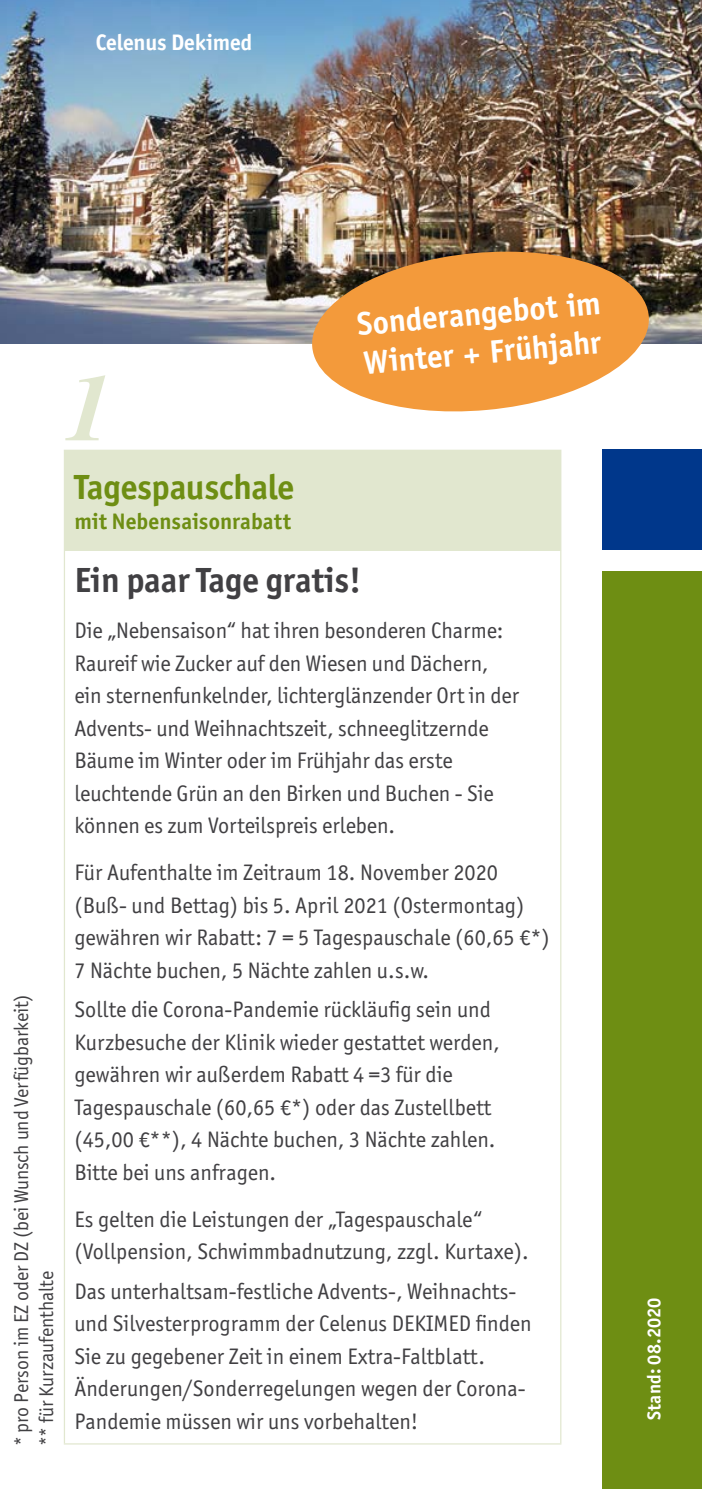
<style>
.page{position:relative;width:702px;height:1489px;background:#fff}
.page>*{position:absolute;margin:0;border:0;box-sizing:border-box;transform-origin:0 0}
.Adresse{font:italic 700 95.5px "Times";color:#e1e7cf}
.t1{font:700 35px "Officina Sans ITC Pro";letter-spacing:-.005em;color:#414043}
.t2{font:700 35px "Officina Sans ITC Pro";letter-spacing:-.01em;color:#6e8e13}
.Kleine_Aufzählung{font:700 32.5px "Officina Sans";color:#fff}
.t3{font:22.5px/32.5px "Officina Sans ITC Pro";color:#414043}
.t4{font:700 22.5px "Officina Sans ITC Pro";letter-spacing:.005em;color:#6e8e13}
.t5{font:700 22.5px "Officina Sans ITC Pro";letter-spacing:-.005em;color:#fff}
.t6{font:20px "Officina Sans ITC Pro";letter-spacing:-.005em;color:#414043}
.t7{font:700 18.75px "Officina Sans ITC Pro";letter-spacing:.01em;color:#fff}
</style>
<div class="page">
<div style="left:602px;top:449px;width:100px;height:101px;background:#00378b"></div>
<div style="left:602px;top:571px;width:100px;height:917px;background:#6e8e13"></div>
<img style="left:0;top:0;width:702px;height:344px">
<div style="left:64px;top:450px;width:496px;height:101px;background:#e1e7cf"></div>
<hr style="left:64px;top:449px;width:497px;height:2px;background:#e1e7cf">
<hr style="left:560px;top:451px;width:1px;height:100px;background:#e1e7cf">
<hr style="left:64px;top:551px;width:1px;height:892px;background:#e1e7cf">
<hr style="left:560px;top:551px;width:1px;height:892px;background:#e1e7cf">
<hr style="left:64px;top:1443px;width:497px;height:1px;background:#e1e7cf">
<svg style="left:310px;top:246px;width:341px;height:166px;background:#e19d55"></svg>
<p class="t5" style="left:96px;top:28px;width:158px">Celenus Dekimed</p>
<p class="Adresse" style="left:65px;top:318px;width:50px">1</p>
<p class="Kleine_Aufzählung" style="left:355px;top:304px;width:246px;rotate:-5deg">Sonderangebot im</p>
<p class="Kleine_Aufzählung" style="left:362px;top:342px;width:240px;rotate:-5deg">Winter + Frühjahr</p>
<p class="t6" style="left:10px;top:1446px;width:454px;rotate:-90deg">* pro Person im EZ oder DZ (bei Wunsch und Verfügbarkeit)</p>
<p class="t6" style="left:35px;top:1446px;width:177px;rotate:-90deg">** für Kurzaufenthalte</p>
<p class="t2" style="left:74px;top:465px;width:221px">Tagespauschale</p>
<p class="t4" style="left:74px;top:507px;width:218px">mit Nebensaisonrabatt</p>
<p class="t1" style="left:74px;top:558px;width:288px">Ein paar Tage gratis!</p>
<p class="t3" style="left:74px;top:614px;width:446px">Die „Nebensaison“ hat ihren besonderen Charme:<br>Raureif wie Zucker auf den Wiesen und Dächern, ein sternenfunkelnder, lichterglänzender Ort in der Advents- und Weihnachtszeit, schneeglitzernde Bäume im Winter oder im Frühjahr das erste leuchtende Grün an den Birken und Buchen - Sie können es zum Vorteilspreis erleben.</p>
<p class="t3" style="left:74px;top:856px;width:477px">Für Aufenthalte im Zeitraum 18. November 2020 (Buß- und Bettag) bis 5. April 2021 (Ostermontag) gewähren wir Rabatt: 7 = 5 Tagespauschale (60,65 €*)<br>7 Nächte buchen, 5 Nächte zahlen u.s.w.</p>
<p class="t3" style="left:74px;top:993px;width:427px">Sollte die Corona-Pandemie rückläufig sein und Kurzbesuche der Klinik wieder gestattet werden, gewähren wir außerdem Rabatt 4 =3 für die Tagespauschale (60,65 €*) oder das Zustellbett (45,00 €**), 4 Nächte buchen, 3 Nächte zahlen.<br>Bitte bei uns anfragen.</p>
<p class="t3" style="left:74px;top:1202px;width:456px">Es gelten die Leistungen der „Tagespauschale“ (Vollpension, Schwimmbadnutzung, zzgl. Kurtaxe).</p>
<p class="t3" style="left:74px;top:1274px;width:459px">Das unterhaltsam-festliche Advents-, Weihnachts&shy;und Silvesterprogramm der Celenus DEKIMED finden Sie zu gegebener Zeit in einem Extra-Faltblatt.<br>Änderungen/Sonderregelungen wegen der Corona-Pandemie müssen wir uns vorbehalten!</p>
<p class="t7" style="left:642px;top:1419px;width:123px;rotate:-90deg">Stand: 08.2020</p>
</div>
